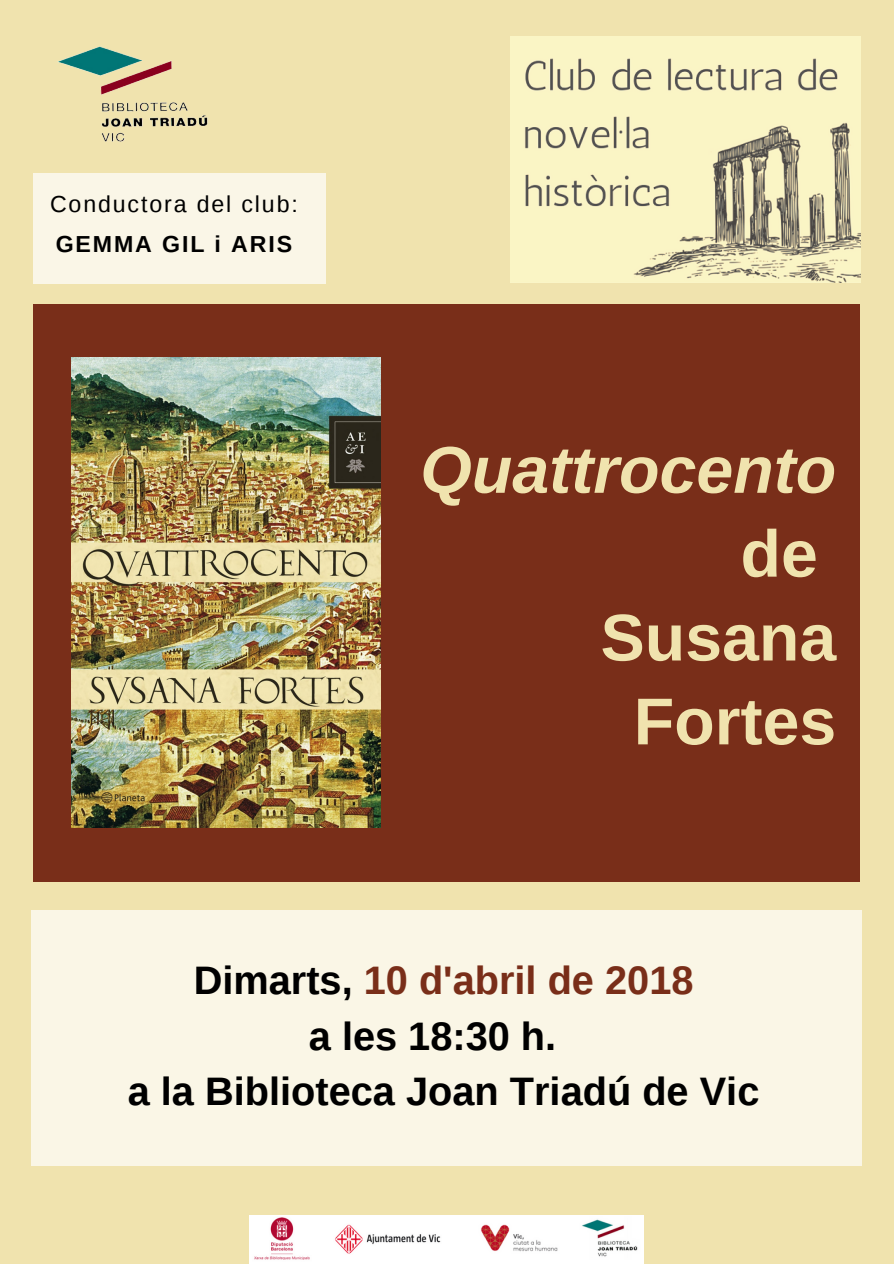
<style>
.page{position:relative;width:894px;height:1264px;background:#fff}
.page>*{position:absolute;margin:0;border:0;box-sizing:border-box;transform-origin:0 0}
.t1{font:700 66.22px/83.8px "Liberation Sans";color:#f0e3ae;text-align:right}
.t2{font:italic 700 66.22px "Liberation Sans";color:#f0e3ae}
.t3{font:700 39.75px/55.1px "Liberation Sans";color:#000;text-align:center}
.t4{font:23.17px "Liberation Sans";letter-spacing:.08em;color:#000}
.t5{font:700 23.17px "Liberation Sans";letter-spacing:.08em;color:#000}
.s1{color:#792e19}
</style>
<div class="page">
<div style="left:0;top:0;width:893px;height:1263px;background:#f0e3ae"></div>
<div style="left:33px;top:173px;width:293px;height:111px;background:#faf6e7"></div>
<img style="left:58px;top:46px;width:150px;height:96px">
<img style="left:510px;top:36px;width:350px;height:246px">
<img style="left:249px;top:1215px;width:394px;height:48px">
<div style="left:32px;top:910px;width:829px;height:255px;background:#faf6e6"></div>
<div style="left:34px;top:304px;width:825px;height:577px;background:#792e19"></div>
<img style="left:71px;top:358px;width:309px;height:469px">
<p class="t4" style="left:50px;top:191px;width:249px">Conductora del club:</p>
<p class="t5" style="left:56px;top:231px;width:238px">GEMMA GIL i ARIS</p>
<h1 class="t2" style="left:420px;top:433px;width:417px">Quattrocento</h1>
<h1 class="t1" style="left:600px;top:511px;width:237px">de<br>Susana<br>Fortes</h1>
<p class="t3" style="left:128px;top:953px;width:633px">Dimarts, <span class="s1">10 d'abril de 2018<br></span>a les 18:30 h.<br>a la Biblioteca Joan Triadú de Vic</p>
</div>
